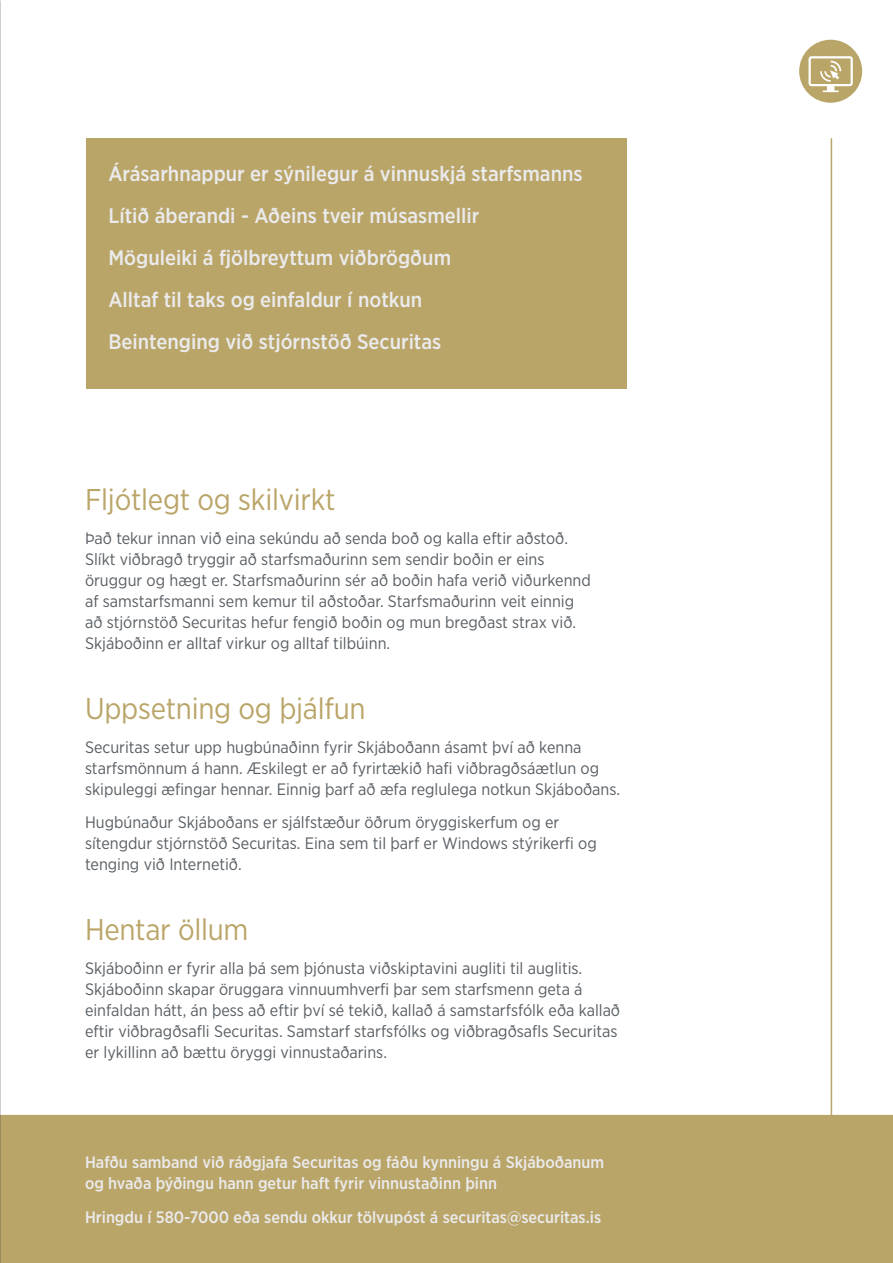
<style>
.page{position:relative;width:893px;height:1263px;background:#fff}
.page>*{position:absolute;margin:0;border:0;box-sizing:border-box;transform-origin:0 0}
.Lesmál{font:30px "Gotham Narrow";letter-spacing:-.01em;color:#baa569}
.Áherslur{font:500 21px "Gotham Narrow";color:#ebebed}
.Lesmál-2{font:16.5px/21px "Gotham Narrow";color:#595f64}
.Lesmál-3{font:500 16.5px/21px "Gotham Narrow";color:#ebebed}
</style>
<div class="page">
<div style="left:86px;top:138px;width:540px;height:250px;background:#baa569"></div>
<div style="left:0;top:1115px;width:893px;height:148px;background:#baa569"></div>
<img style="left:0;top:0;width:1px;height:486px">
<hr style="left:831px;top:138px;width:1px;height:1125px;background:#baa569">
<svg style="left:799px;top:40px;width:63px;height:63px"></svg>
<p class="Áherslur" style="left:108px;top:161px;width:476px">Árásarhnappur er sýnilegur á vinnuskjá starfsmanns</p>
<p class="Áherslur" style="left:108px;top:203px;width:372px">Lítið áberandi - Aðeins tveir músasmellir</p>
<p class="Áherslur" style="left:108px;top:245px;width:344px">Möguleiki á fjölbreyttum viðbrögðum</p>
<p class="Áherslur" style="left:108px;top:287px;width:315px">Alltaf til taks og einfaldur í notkun</p>
<p class="Áherslur" style="left:108px;top:329px;width:334px">Beintenging við stjórnstöð Securitas</p>
<p class="Lesmál" style="left:85px;top:481px;width:252px">Fljótlegt og skilvirkt</p>
<p class="Lesmál-2" style="left:85px;top:527px;width:507px">Það tekur innan við eina sekúndu að senda boð og kalla eftir aðstoð.<br>Slíkt viðbragð tryggir að starfsmaðurinn sem sendir boðin er eins öruggur og hægt er. Starfsmaðurinn sér að boðin hafa verið viðurkennd af samstarfsmanni sem kemur til aðstoðar. Starfsmaðurinn veit einnig að stjórnstöð Securitas hefur fengið boðin og mun bregðast strax við.<br>Skjáboðinn er alltaf virkur og alltaf tilbúinn.</p>
<p class="Lesmál" style="left:85px;top:689px;width:282px">Uppsetning og þjálfun</p>
<p class="Lesmál-2" style="left:85px;top:736px;width:537px">Securitas setur upp hugbúnaðinn fyrir Skjáboðann ásamt því að kenna starfsmönnum á hann. Æskilegt er að fyrirtækið hafi viðbragðsáætlun og skipuleggi æfingar hennar. Einnig þarf að æfa reglulega notkun Skjáboðans.</p>
<p class="Lesmál-2" style="left:85px;top:812px;width:513px">Hugbúnaður Skjáboðans er sjálfstæður öðrum öryggiskerfum og er sítengdur stjórnstöð Securitas. Eina sem til þarf er Windows stýrikerfi og tenging við Internetið.</p>
<p class="Lesmál" style="left:85px;top:911px;width:165px">Hentar öllum</p>
<p class="Lesmál-2" style="left:85px;top:957px;width:537px">Skjáboðinn er fyrir alla þá sem þjónusta viðskiptavini augliti til auglitis.<br>Skjáboðinn skapar öruggara vinnuumhverfi þar sem starfsmenn geta á einfaldan hátt, án þess að eftir því sé tekið, kallað á samstarfsfólk eða kallað eftir viðbragðsafli Securitas. Samstarf starfsfólks og viðbragðsafls Securitas er lykillinn að bættu öryggi vinnustaðarins.</p>
<p class="Lesmál-3" style="left:85px;top:1151px;width:521px">Hafðu samband við ráðgjafa Securitas og fáðu kynningu á Skjáboðanum og hvaða þýðingu hann getur haft fyrir vinnustaðinn þinn</p>
<p class="Lesmál-3" style="left:85px;top:1206px;width:518px">Hringdu í 580-7000 eða sendu okkur tölvupóst á securitas@securitas.is</p>
</div>
